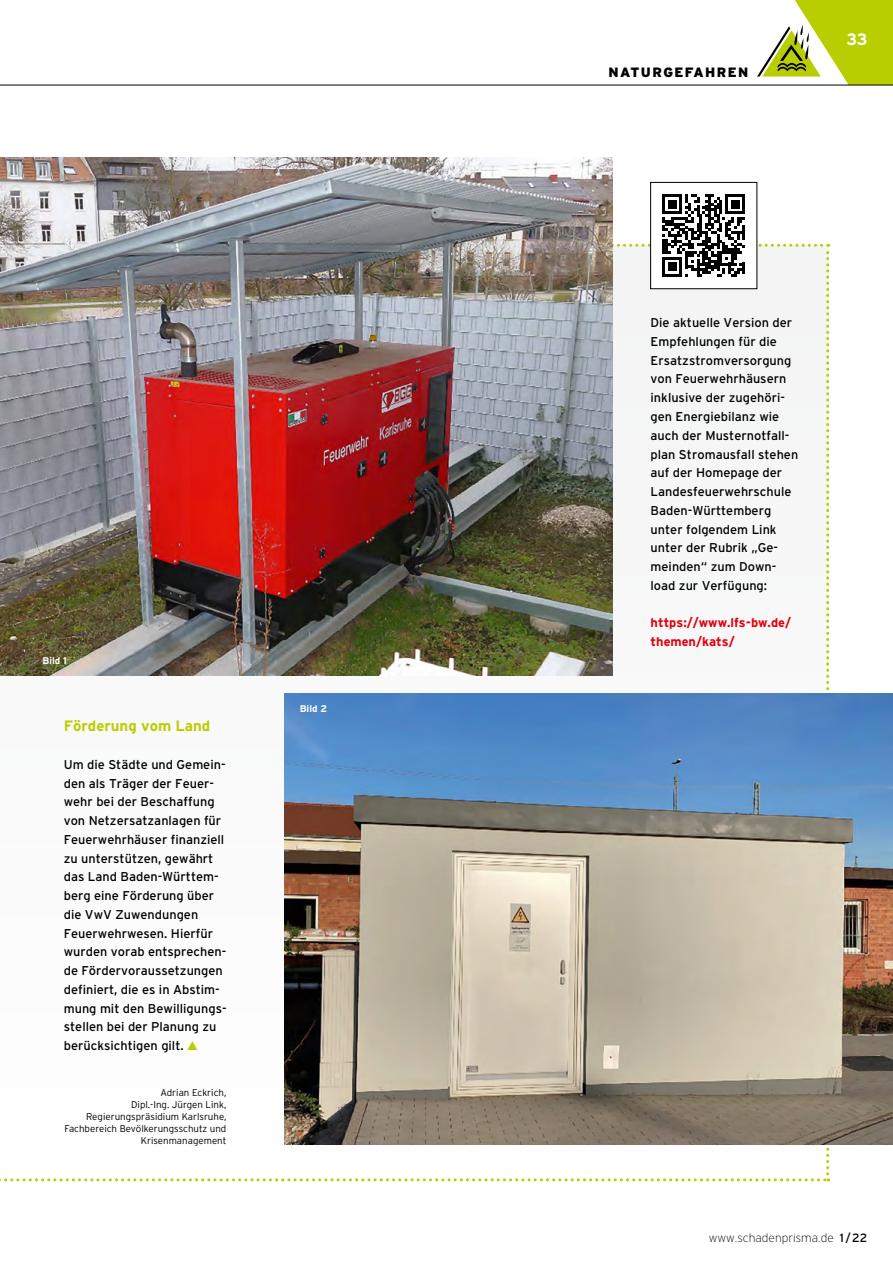
<style>
.page{position:relative;width:893px;height:1263px;background:#fff}
.page>*{position:absolute;margin:0;border:0;box-sizing:border-box;transform-origin:0 0}
.t1{font:700 16.5px "Interstate";color:#fff}
.Zwischenhead{font:700 15px "Interstate";color:#b9ce00}
.t2{font:900 13.5px "Interstate";letter-spacing:.1em;color:#000}
.Fliesstext_2020{font:12.75px/18.8px "Interstate";color:#000}
.Fliesstext_2020-2{font:700 12.75px/18.8px "Interstate";color:#e3000b}
.t3{font:200 12px "Interstate";color:#000}
.Autor_2020{font:300 9.75px "Interstate";color:#000}
.Bu_2020{font:700 9.75px "Interstate";color:#fff}
.s1{font-weight:400}
</style>
<div class="page">
<hr style="left:0;top:85px;width:893px;height:1px;background:#000">
<svg style="left:757px;top:0;width:136px;height:85px"></svg>
<img style="left:0;top:157px;width:612px;height:25px">
<img style="left:829px;top:694px;width:64px;height:450px">
<img style="left:0;top:182px;width:829px;height:999px">
<p class="Bu_2020" style="left:43px;top:655px;width:26px">Bild 1</p>
<p class="Zwischenhead" style="left:64px;top:718px;width:148px">Förderung vom Land</p>
<p class="Fliesstext_2020" style="left:64px;top:755px;width:163px">Um die Städte und Gemein&shy;den als Träger der Feuer-</p>
<p class="Fliesstext_2020" style="left:64px;top:792px;width:152px">wehr bei der Beschaffung</p>
<p class="Fliesstext_2020" style="left:64px;top:811px;width:162px">von Netzersatzanlagen für<br>Feuerwehrhäuser finanziell</p>
<p class="Fliesstext_2020" style="left:64px;top:849px;width:151px">zu unterstützen, gewährt</p>
<p class="Fliesstext_2020" style="left:64px;top:867px;width:156px">das Land Baden-Württem&shy;berg eine Förderung über</p>
<p class="Fliesstext_2020" style="left:64px;top:905px;width:164px">die VwV Zuwendungen<br>Feuerwehrwesen. Hierfür wurden vorab entsprechen-</p>
<p class="Fliesstext_2020" style="left:64px;top:961px;width:164px">de Fördervoraussetzungen definiert, die es in Abstim&shy;mung mit den Bewilligungs&shy;stellen bei der Planung zu berücksichtigen gilt.</p>
<p class="Autor_2020" style="left:160px;top:1087px;width:68px">Adrian Eckrich,</p>
<p class="Autor_2020" style="left:131px;top:1099px;width:97px">Dipl.-Ing. Jürgen Link,</p>
<p class="Autor_2020" style="left:86px;top:1111px;width:142px">Regierungspräsidium Karlsruhe,</p>
<p class="Autor_2020" style="left:65px;top:1123px;width:163px">Fachbereich Bevölkerungsschutz und</p>
<p class="Autor_2020" style="left:141px;top:1135px;width:87px">Krisenmanagement</p>
<p class="Bu_2020" style="left:300px;top:703px;width:29px">Bild 2</p>
<p class="t2" style="left:609px;top:64px;width:141px">NATURGEFAHREN</p>
<p class="t1" style="left:846px;top:30px;width:23px">33</p>
<p class="Fliesstext_2020" style="left:651px;top:313px;width:149px">Die aktuelle Version der<br>Empfehlungen für die<br>Ersatzstromversorgung von Feuerwehrhäusern inklusive der zugehöri&shy;gen Energiebilanz wie auch der Musternotfall&shy;plan Stromausfall stehen auf der Homepage der<br>Landesfeuerwehrschule<br>Baden-Württemberg unter folgendem Link unter der Rubrik „Ge&shy;meinden“ zum Down&shy;load zur Verfügung:</p>
<p class="Fliesstext_2020-2" style="left:651px;top:613px;width:142px">https://www.lfs-bw.de/ themen/kats/</p>
<p class="t3" style="left:709px;top:1231px;width:160px">www.schadenprisma.de <span class="s1">1 /22</span></p>
</div>
